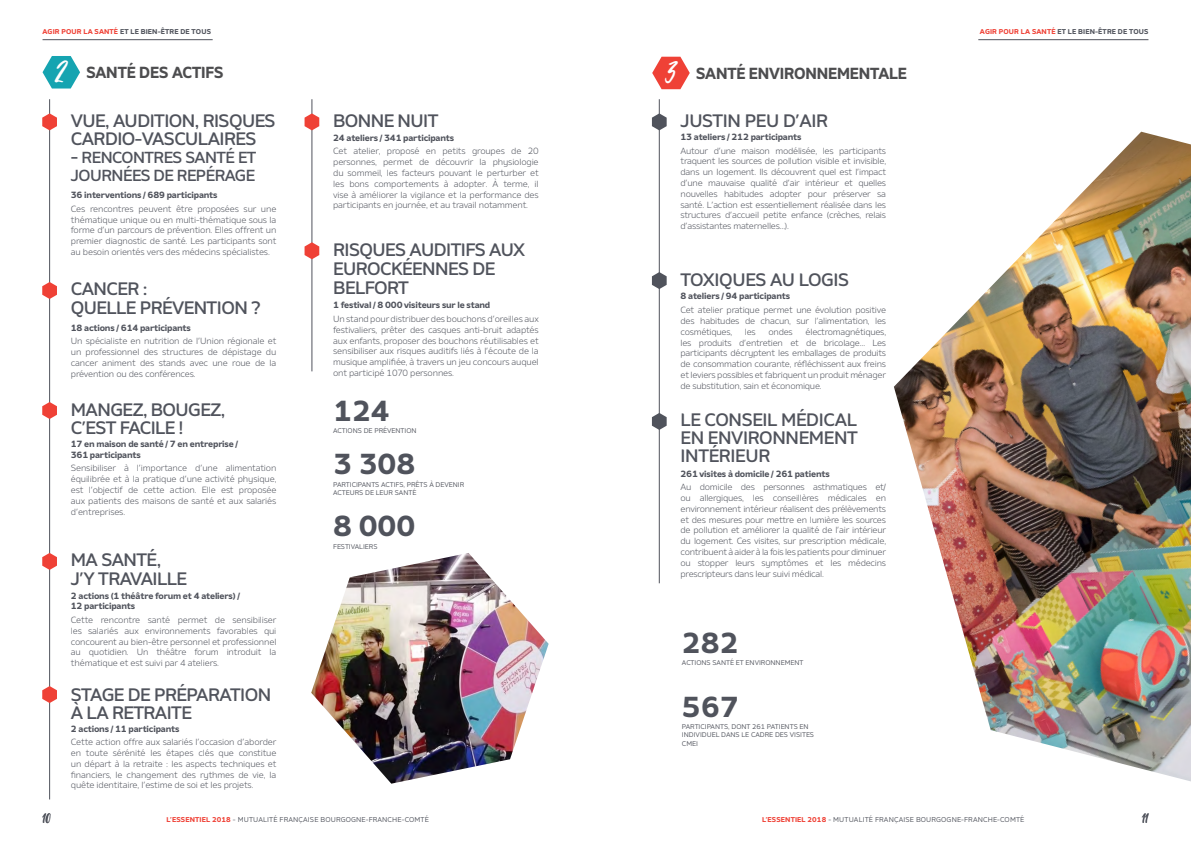
<style>
.page{position:relative;width:1191px;height:842px;background:#fff}
.page>*{position:absolute;margin:0;border:0;box-sizing:border-box;transform-origin:0 0}
.t1{font:36px "October Storm";color:#fff}
.t2{font:700 28.8px "Amino";color:#50535c}
.t3{font:500 18px/18px "Amino";letter-spacing:-.03em;color:#50535c}
.t4{font:500 16px/18px "Amino";letter-spacing:-.03em;color:#50535c;text-align:right}
.t5{font:700 16px "Amino";letter-spacing:-.01em;color:#4d4d4f;scale:.95 1}
.t6{font:16px "October Storm";color:#50535c}
.t7{font:300 9px/10.8px "Amino";letter-spacing:-.03em;color:#50535c;text-align:justify}
.t8{font:700 9px/10.8px "Amino";letter-spacing:-.02em;color:#50535c}
.t9{font:7px "Amino Alt";letter-spacing:.02em;color:#50535c}
.t10{font:700 7px "Amino Alt";letter-spacing:.02em;color:#50535c}
.t11{font:6.8px "Amino Alt";color:#50535c}
.s1{color:#ef4136}
.s2{font-size:18px}
.s3{font-weight:700;color:#ef4136}
</style>
<div class="page">
<hr style="left:659px;top:99px;width:1px;height:484px;background:#50535c">
<svg style="left:652px;top:113px;width:14px;height:17px"></svg>
<svg style="left:652px;top:272px;width:14px;height:17px"></svg>
<svg style="left:652px;top:413px;width:14px;height:17px"></svg>
<svg style="left:652px;top:57px;width:38px;height:32px"></svg>
<hr style="left:49px;top:99px;width:1px;height:700px;background:#50535c">
<hr style="left:311px;top:99px;width:1px;height:272px;background:#50535c">
<svg style="left:42px;top:113px;width:15px;height:17px"></svg>
<svg style="left:304px;top:113px;width:15px;height:17px"></svg>
<svg style="left:304px;top:242px;width:15px;height:17px"></svg>
<svg style="left:42px;top:282px;width:15px;height:17px"></svg>
<svg style="left:42px;top:402px;width:15px;height:17px"></svg>
<svg style="left:42px;top:553px;width:15px;height:17px"></svg>
<svg style="left:42px;top:686px;width:15px;height:17px"></svg>
<svg style="left:43px;top:56px;width:37px;height:33px"></svg>
<img style="left:311px;top:553px;width:237px;height:231px">
<img style="left:894px;top:132px;width:297px;height:649px">
<hr style="left:978px;top:39px;width:170px;height:1px;background:#50535c">
<hr style="left:43px;top:39px;width:170px;height:1px;background:#50535c">
<p class="t10" style="left:43px;top:27px;width:170px"><span class="s1">AGIR POUR LA SANTÉ</span> ET LE BIEN-ÊTRE DE TOUS</p>
<p class="t10" style="left:980px;top:27px;width:170px"><span class="s1">AGIR POUR LA SANTÉ</span> ET LE BIEN-ÊTRE DE TOUS</p>
<h1 class="t1" style="left:55px;top:54px;width:14px">2</h1>
<h3 class="t5" style="left:86px;top:63px;width:135px">Santé des actifs</h3>
<h3 class="t3" style="left:71px;top:111px;width:206px">VUE, AUDITION, RISQUES<br>CARDIO-VASCULAIRES</h3>
<h3 class="t4" style="left:71px;top:148px;width:22px"><span class="s2">-</span> RENC</h3>
<h3 class="t4" style="left:71px;top:148px;width:187px">ONTRES SANTÉ ET<br>JOURN ÉES DE REPÉRAGE</h3>
<p class="t8" style="left:71px;top:189px;width:148px">36 interventions / 689 participants</p>
<p class="t7" style="left:71px;top:203px;width:207px">Ces rencontres peuvent être proposées sur une thématique unique ou en multi-thématique sous la forme d’un parcours de prévention. Elles offrent un premier diagnostic de santé. Les participants sont au besoin orientés vers des médecins spécialistes.</p>
<h3 class="t3" style="left:71px;top:280px;width:24px">CANCE</h3>
<h3 class="t3" style="left:128px;top:280px;width:22px">R :</h3>
<h3 class="t3" style="left:71px;top:299px;width:37px">QUELLE</h3>
<h3 class="t3" style="left:140px;top:299px;width:123px">PRÉVENTION ?</h3>
<p class="t8" style="left:71px;top:322px;width:122px">18 actions / 614 participants</p>
<p class="t7" style="left:71px;top:335px;width:207px">Un spécialiste en nutrition de l’Union régionale et un professionnel des structures de dépistage du cancer animent des stands avec une roue de la prévention ou des conférences.</p>
<h3 class="t3" style="left:71px;top:400px;width:156px">MAN GEZ, BOUGEZ,<br>C’EST FACILE !</h3>
<p class="t8" style="left:71px;top:438px;width:169px">17 en maison de santé / 7 en entreprise /<br>361 participants</p>
<p class="t7" style="left:71px;top:463px;width:207px">Sensibiliser à l’importance d’une alimentation équilibrée et à la pratique d’une activité physique, est l’objectif de cette action. Elle est proposée aux patients des maisons de santé et aux salariés d’entreprises.</p>
<h3 class="t3" style="left:71px;top:550px;width:97px;line-height:19px">MA SANTÉ,<br>J ’Y TRAVAILLE</h3>
<p class="t8" style="left:71px;top:590px;width:171px">2 actions (1 théâtre forum et 4 ateliers) /<br>12 participants</p>
<p class="t7" style="left:71px;top:614px;width:207px">Cette rencontre santé permet de sensibiliser les salariés aux environnements favorables qui concourent au bien-être personnel et professionnel au quotidien. Un théâtre forum introduit la thématique et est suivi par 4 ateliers.</p>
<h3 class="t3" style="left:71px;top:686px;width:199px">STAGE DE PRÉPARATION<br>À LA RETRAITE</h3>
<p class="t8" style="left:71px;top:723px;width:110px">2 actions / 11 participants</p>
<p class="t7" style="left:71px;top:736px;width:207px">Cette action offre aux salariés l’occasion d’aborder en toute sérénité les étapes clés que constitue un départ à la retraite : les aspects techniques et financiers, le changement des rythmes de vie, la quête identitaire, l’estime de soi et les projets.</p>
<h3 class="t3" style="left:333px;top:111px;width:38px">BONNE</h3>
<h3 class="t3" style="left:397px;top:111px;width:42px">NUIT</h3>
<p class="t8" style="left:333px;top:132px;width:122px">24 ateliers / 341 participants</p>
<p class="t7" style="left:333px;top:146px;width:207px">Cet atelier, proposé en petits groupes de 20 personnes, permet de découvrir la physiologie du sommeil, les facteurs pouvant le perturber et les bons comportements à adopter. À terme, il vise à améliorer la vigilance et la performance des participants en journée, et au travail notamment.</p>
<h3 class="t3" style="left:333px;top:240px;width:193px;line-height:19px">RISQUES AUDITIFS AUX<br>EUROCKÉENNE</h3>
<h3 class="t3" style="left:458px;top:259px;width:37px">S DE</h3>
<h3 class="t3" style="left:333px;top:278px;width:77px">BELFORT</h3>
<p class="t8" style="left:333px;top:300px;width:159px">1 festival / 8 000 visiteurs sur le stand</p>
<p class="t7" style="left:333px;top:313px;width:207px">Un stand pour distribuer des bouchons d’oreilles aux festivaliers, prêter des casques anti-bruit adaptés aux enfants, proposer des bouchons réutilisables et sensibiliser aux risques auditifs liés à l’écoute de la musique amplifiée, à travers un jeu concours auquel ont participé 1070 personnes.</p>
<h2 class="t2" style="left:333px;top:392px;width:58px">124</h2>
<p class="t11" style="left:333px;top:427px;width:47px">ACTIONS DE PRÉ</p>
<p class="t11" style="left:387px;top:427px;width:9px">VENTI</p>
<p class="t11" style="left:406px;top:427px;width:10px">ON</p>
<h2 class="t2" style="left:333px;top:446px;width:84px">3 308</h2>
<p class="t11" style="left:333px;top:480px;width:5px">PARTI</p>
<p class="t11" style="left:352px;top:480px;width:10px">CIPANTS</p>
<p class="t11" style="left:381px;top:480px;width:12px">ACTIFS</p>
<p class="t11" style="left:403px;top:480px;width:50px">, PR ÊTS À DEVENIR</p>
<p class="t11" style="left:333px;top:488px;width:14px">ACTEURS</p>
<p class="t11" style="left:365px;top:488px;width:16px">DE LEUR</p>
<p class="t11" style="left:395px;top:488px;width:6px">SANTÉ</p>
<h2 class="t2" style="left:333px;top:508px;width:84px">8 000</h2>
<p class="t11" style="left:333px;top:542px;width:5px">FESTI</p>
<p class="t11" style="left:351px;top:542px;width:9px">VALIERS</p>
<h1 class="t1" style="left:665px;top:55px;width:13px">3</h1>
<h3 class="t5" style="left:696px;top:63px;width:105px">Santé environn</h3>
<h3 class="t5" style="left:828px;top:63px;width:84px">ementale</h3>
<h3 class="t3" style="left:680px;top:111px;width:149px">JUSTIN PEU D’AIR</h3>
<p class="t8" style="left:680px;top:131px;width:122px">13 ateliers / 212 participants</p>
<p class="t7" style="left:680px;top:145px;width:207px">Autour d’une maison modélisée, les participants traquent les sources de pollution visible et invisible, dans un logement. Ils découvrent quel est l’impact d’une mauvaise qualité d’air intérieur et quelles nouvelles habitudes adopter pour préserver sa santé. L’action est essentiellement réalisée dans les structures d’accueil petite enfance (crèches, relais d’assistantes maternelles…).</p>
<h3 class="t3" style="left:680px;top:270px;width:170px">TOXIQUES AU LOGIS</h3>
<p class="t8" style="left:680px;top:291px;width:111px">8 ateliers / 94 participants</p>
<p class="t7" style="left:680px;top:304px;width:207px">Cet atelier pratique permet une évolution positive des habitudes de chacun, sur l’alimentation, les cosmétiques,</p>
<p class="t7" style="left:680px;top:326px;width:207px;text-indent:125px">électromagnétiques, les produits d’entretien et de bricolage… Les participants décryptent les emballages de produits de consommation courante, réfléchissent aux freins et leviers possibles et fabriquent un produit ménager de substitution, sain et économique.</p>
<p class="t7" style="left:745px;top:326px;width:13px">les</p>
<p class="t7" style="left:768px;top:326px;width:26px">ondes</p>
<h3 class="t3" style="left:680px;top:411px;width:155px">LE CONSEIL MÉDICAL<br>EN ENVIRONNEMEN</h3>
<h3 class="t3" style="left:847px;top:429px;width:12px">T</h3>
<h3 class="t3" style="left:680px;top:447px;width:91px">INTÉRIEUR</h3>
<p class="t8" style="left:680px;top:468px;width:151px">261 visites à domicile / 261 patients</p>
<p class="t7" style="left:680px;top:481px;width:207px">Au domicile des personnes asthmatiques et/ ou allergiques, les conseillères médicales en environnement intérieur réalisent des prélèvements et des mesures pour mettre en lumière les sources de pollution et améliorer la qualité de l’air intérieur du logement. Ces visites, sur prescription médicale, contribuent à aider à la fois les patients pour diminuer ou stopper leurs symptômes et les médecins prescripteurs dans leur suivi médical.</p>
<h2 class="t2" style="left:682px;top:625px;width:58px">282</h2>
<p class="t11" style="left:682px;top:659px;width:40px">ACTI ONS SANTÉ</p>
<p class="t11" style="left:736px;top:659px;width:41px">ET ENVIRONNEMENT</p>
<h2 class="t2" style="left:682px;top:689px;width:58px">567</h2>
<p class="t11" style="left:682px;top:723px;width:5px">PARTI</p>
<p class="t11" style="left:700px;top:723px;width:10px">CIPANTS</p>
<p class="t11" style="left:728px;top:723px;width:44px">, DONT 261 PATIENTS</p>
<p class="t11" style="left:799px;top:723px;width:5px">EN</p>
<p class="t11" style="left:682px;top:731px;width:5px">INDI</p>
<p class="t11" style="left:695px;top:731px;width:10px">VIDUEL</p>
<p class="t11" style="left:721px;top:731px;width:6px">DANS</p>
<p class="t11" style="left:741px;top:731px;width:20px">LE CADRE</p>
<p class="t11" style="left:775px;top:731px;width:5px">DES</p>
<p class="t11" style="left:789px;top:731px;width:9px">VISITES</p>
<p class="t11" style="left:682px;top:739px;width:17px">CMEI</p>
<h3 class="t6" style="left:43px;top:810px;width:10px">10</h3>
<p class="t9" style="left:167px;top:815px;width:264px"><span class="s3">L’ESSENTIEL 2018</span> - MUTUALITÉ FRANÇAISE BOURGOGNE-FRANCHE-COMTÉ</p>
<p class="t9" style="left:762px;top:815px;width:264px"><span class="s3">L’ESSENTIEL 2018</span> - MUTUALITÉ FRANÇAISE BOURGOGNE-FRANCHE-COMTÉ</p>
<h3 class="t6" style="left:1142px;top:810px;width:8px">11</h3>
</div>
